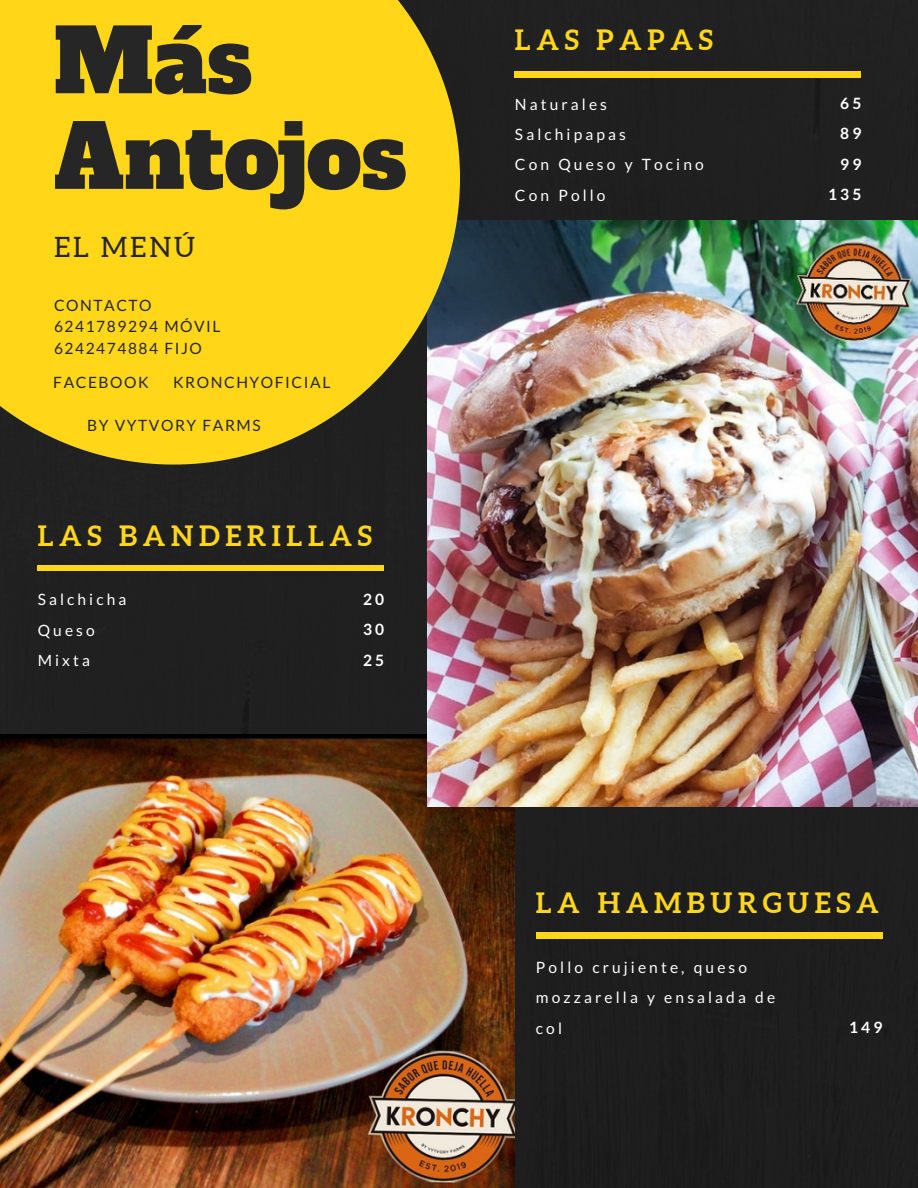
<style>
.page{position:relative;width:918px;height:1188px;background:#1f1f1f}
.page>*{position:absolute;margin:0;border:0;box-sizing:border-box;transform-origin:0 0}
.t1{font:87.15px "Alfa Slab One";color:#262626}
.t2{font:700 28.05px "Aleo";letter-spacing:.2em;color:#ffd618}
.t3{font:28.05px "Aleo";letter-spacing:.1em;color:#262626}
.t4{font:15.6px/30.3px "Lato";letter-spacing:.2em;color:#fff}
.t5{font:15.6px "Lato";letter-spacing:.1em;color:#262626}
.t6{font:700 15.6px "Lato";letter-spacing:.2em;color:#fff}
</style>
<div class="page">
<div style="left:514px;top:71px;width:347px;height:6px;background:#ffd618"></div>
<div style="left:38px;top:565px;width:346px;height:6px;background:#ffd618"></div>
<img style="left:0;top:735px;width:514px;height:453px">
<img style="left:427px;top:221px;width:491px;height:586px">
<svg style="left:0;top:0;width:460px;height:465px;fill:#ffd618"></svg>
<div style="left:536px;top:933px;width:346px;height:5px;background:#ffd618"></div>
<p class="t1" style="left:54px;top:3px;width:200px">Más</p>
<p class="t1" style="left:54px;top:99px;width:354px">Antojos</p>
<p class="t3" style="left:54px;top:232px;width:143px">EL MENÚ</p>
<p class="t5" style="left:54px;top:296px;width:99px">CONTACTO</p>
<p class="t5" style="left:54px;top:317px;width:168px">6241789294 MÓVIL</p>
<p class="t5" style="left:54px;top:338px;width:149px">6242474884 FIJO</p>
<p class="t5" style="left:53px;top:373px;width:97px">FACEBOOK</p>
<p class="t5" style="left:173px;top:373px;width:159px">KRONCHYOFICIAL</p>
<p class="t5" style="left:87px;top:416px;width:175px">BY VYTVORY FARMS</p>
<p class="t2" style="left:38px;top:520px;width:336px">LAS BANDERILLAS</p>
<p class="t4" style="left:38px;top:584px;width:90px">Salchicha</p>
<p class="t4" style="left:38px;top:615px;width:59px">Queso</p>
<p class="t4" style="left:38px;top:645px;width:54px">Mixta</p>
<p class="t6" style="left:363px;top:589px;width:23px">20</p>
<p class="t6" style="left:363px;top:620px;width:23px">30</p>
<p class="t6" style="left:363px;top:650px;width:23px">25</p>
<p class="t2" style="left:515px;top:23px;width:199px">LAS PAPAS</p>
<p class="t4" style="left:515px;top:88px;width:94px">Naturales</p>
<p class="t4" style="left:515px;top:119px;width:112px">Salchipapas</p>
<p class="t4" style="left:515px;top:149px;width:190px">Con Queso y Tocino</p>
<p class="t4" style="left:515px;top:179px;width:92px">Con Pollo</p>
<p class="t6" style="left:840px;top:94px;width:23px">65</p>
<p class="t6" style="left:840px;top:124px;width:23px">89</p>
<p class="t6" style="left:840px;top:154px;width:23px">99</p>
<p class="t6" style="left:828px;top:185px;width:35px">135</p>
<p class="t2" style="left:536px;top:887px;width:345px">LA HAMBURGUESA</p>
<p class="t4" style="left:536px;top:952px;width:241px">Pollo crujiente, queso mozzarella y ensalada de col</p>
<p class="t6" style="left:849px;top:1018px;width:35px">149</p>
</div>
